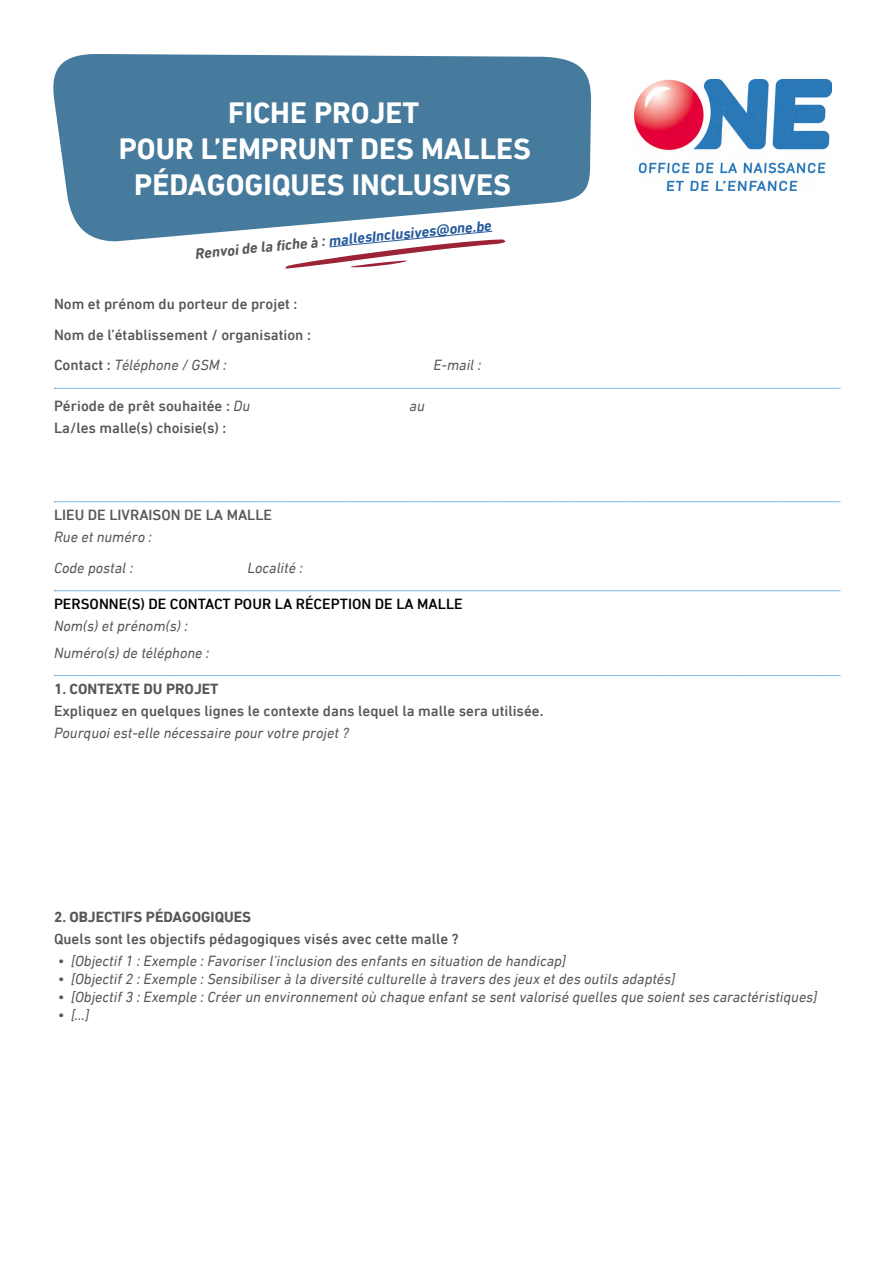
<style>
.page{position:relative;width:893px;height:1263px;background:#fff}
.page>*{position:absolute;margin:0;border:0;box-sizing:border-box;transform-origin:0 0}
.t1{font:700 30px/36px "DIN Next LT Pro";color:#fff;text-align:center}
.t2{font:italic 15px "DIN Next LT Pro";color:#575756}
.Titre_H1{font:500 15px "DIN Next LT Pro";color:#575756}
.t3{font:500 15px "DIN Next LT Pro";color:#000}
.Titre_H1-2{font:700 15px "DIN Next LT Pro";color:#575756}
.t4{font:italic 700 15px "DIN Next LT Pro";color:#275b9b}
.s1{color:#575756}
.s2{font-weight:500;font-style:normal}
.s3{font-weight:400;font-style:italic}
</style>
<div class="page">
<svg style="left:53px;top:54px;width:538px;height:187px;background:#5a89a7"></svg>
<svg style="left:54px;top:388px;width:786px;height:1px"></svg>
<svg style="left:54px;top:501px;width:786px;height:1px"></svg>
<svg style="left:54px;top:590px;width:786px;height:1px"></svg>
<svg style="left:54px;top:675px;width:786px;height:1px"></svg>
<img style="left:634px;top:80px;width:198px;height:111px">
<svg style="left:286px;top:230px;width:219px;height:39px"></svg>
<h1 class="t1" style="left:119px;top:95px;width:414px">FICHE PROJET<br>POUR L’EMPRUNT DES MALLES<br>PÉDAGOGIQUES INCLUSIVES</h1>
<h1 class="t4" style="left:195px;top:247px;width:299px;rotate:-6deg"><span class="s1">Renvoi de la fi che à :</span> mallesInclusives@one.be</h1>
<h1 class="Titre_H1" style="left:54px;top:295px;width:245px">Nom et prénom du porteur de projet :</h1>
<h1 class="Titre_H1" style="left:54px;top:326px;width:258px">Nom de l’établissement / organisation :</h1>
<h1 class="t2" style="left:54px;top:357px;width:174px"><span class="s2">Contact :</span> Téléphone / GSM :</h1>
<h1 class="t2" style="left:434px;top:357px;width:49px">E-mail :</h1>
<h1 class="Titre_H1" style="left:54px;top:397px;width:198px">Période de prêt souhaitée : <span class="s3">Du</span></h1>
<h1 class="t2" style="left:409px;top:397px;width:17px">au</h1>
<h1 class="Titre_H1" style="left:54px;top:419px;width:174px">La/les malle(s) choisie(s) :</h1>
<h1 class="Titre_H1" style="left:54px;top:506px;width:220px">LIEU DE LIVRAISON DE LA MALLE</h1>
<h1 class="t2" style="left:54px;top:528px;width:99px">Rue et numéro :</h1>
<h1 class="t2" style="left:54px;top:559px;width:81px">Code postal :</h1>
<h1 class="t2" style="left:248px;top:559px;width:57px">Localité :</h1>
<h1 class="t3" style="left:54px;top:595px;width:410px">PERSONNE(S) DE CONTACT POUR LA RÉCEPTION DE LA MALLE</h1>
<h1 class="t2" style="left:54px;top:617px;width:135px">Nom(s) et prénom(s) :</h1>
<h1 class="t2" style="left:54px;top:644px;width:157px">Numéro(s) de téléphone :</h1>
<h1 class="Titre_H1-2" style="left:54px;top:680px;width:166px">1. CONTEXTE DU PROJET</h1>
<h1 class="Titre_H1" style="left:54px;top:702px;width:491px">Expliquez en quelques lignes le contexte dans lequel la malle sera utilisée.</h1>
<h1 class="t2" style="left:54px;top:724px;width:296px">Pourquoi est-elle nécessaire pour votre projet ?</h1>
<h1 class="Titre_H1-2" style="left:54px;top:908px;width:199px">2. OBJECTIFS PÉDAGOGIQUES</h1>
<h1 class="Titre_H1" style="left:54px;top:930px;width:406px">Quels sont les objectifs pédagogiques visés avec cette malle ?</h1>
<h1 class="t2" style="left:58px;top:953px;width:509px">• [Objectif 1 : Exemple : Favoriser l’inclusion des enfants en situation de handicap]</h1>
<h1 class="t2" style="left:58px;top:971px;width:619px">• [Objectif 2 : Exemple : Sensibiliser à la diversité culturelle à travers des jeux et des outils adaptés]</h1>
<h1 class="t2" style="left:58px;top:989px;width:761px">• [Objectif 3 : Exemple : Créer un environnement où chaque enfant se sent valorisé quelles que soient ses caractéristiques]</h1>
<h1 class="t2" style="left:58px;top:1007px;width:33px">• […]</h1>
</div>
